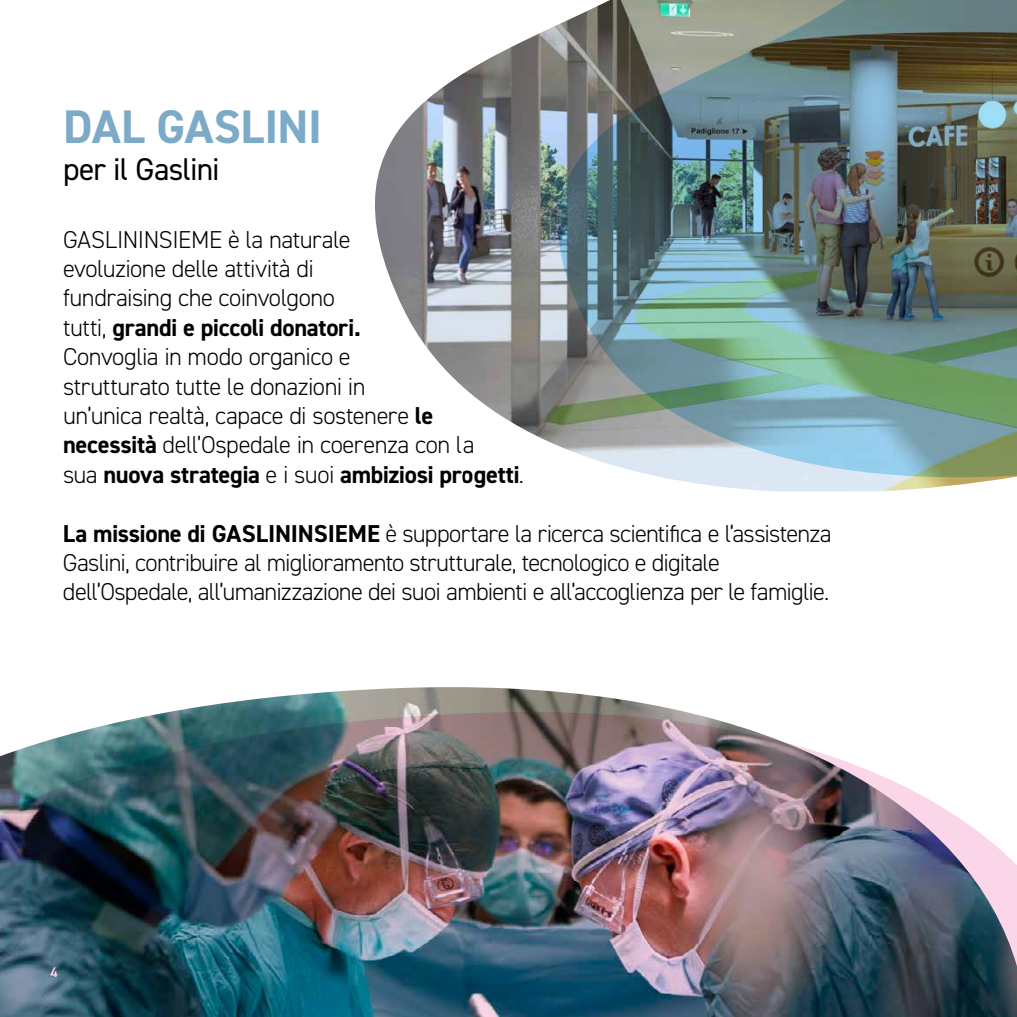
<style>
.page{position:relative;width:1017px;height:1017px;background:#fff}
.page>*{position:absolute;margin:0;border:0;box-sizing:border-box;transform-origin:0 0}
.t1{font:700 47.25px "DIN2014";letter-spacing:-.01em;color:#7daac6}
.t2{font:31.5px "DIN2014";letter-spacing:-.025em;color:#000}
.t3{font:300 24.5px/29.4px "DIN2014";letter-spacing:-.025em;color:#000}
.t4{font:600 14px "DIN2014";color:#fff}
.s1{font-weight:700}
</style>
<div class="page">
<img style="left:374px;top:71px;width:93px;height:320px">
<img style="left:467px;top:0;width:550px;height:492px">
<img style="left:248px;top:687px;width:376px;height:13px">
<img style="left:0;top:700px;width:1017px;height:317px">
<h1 class="t1" style="left:63px;top:95px;width:260px">DAL GASLINI</h1>
<p class="t2" style="left:63px;top:150px;width:158px">per il Gaslini</p>
<p class="t3" style="left:63px;top:225px;width:462px">GASLININSIEME è la naturale<br>evoluzione delle attività di<br>fundraising che coinvolgono<br>tutti, <span class="s1">grandi e piccoli donatori.<br></span>Convoglia in modo organico e<br>strutturato tutte le donazioni in<br>un’unica realtà, capace di sostenere <span class="s1">le necessità</span> dell’Ospedale in coerenza con la<br>sua <span class="s1">nuova strategia</span> e i suoi <span class="s1">ambiziosi progetti</span>.</p>
<p class="t3" style="left:63px;top:519px;width:770px"><span class="s1">La missione di GASLININSIEME</span> è supportare la ricerca scientifica e l’assistenza<br>Gaslini, contribuire al miglioramento strutturale, tecnologico e digitale dell’Ospedale, all’umanizzazione dei suoi ambienti e all’accoglienza per le famiglie.</p>
<p class="t4" style="left:51px;top:963px;width:9px">4</p>
</div>
